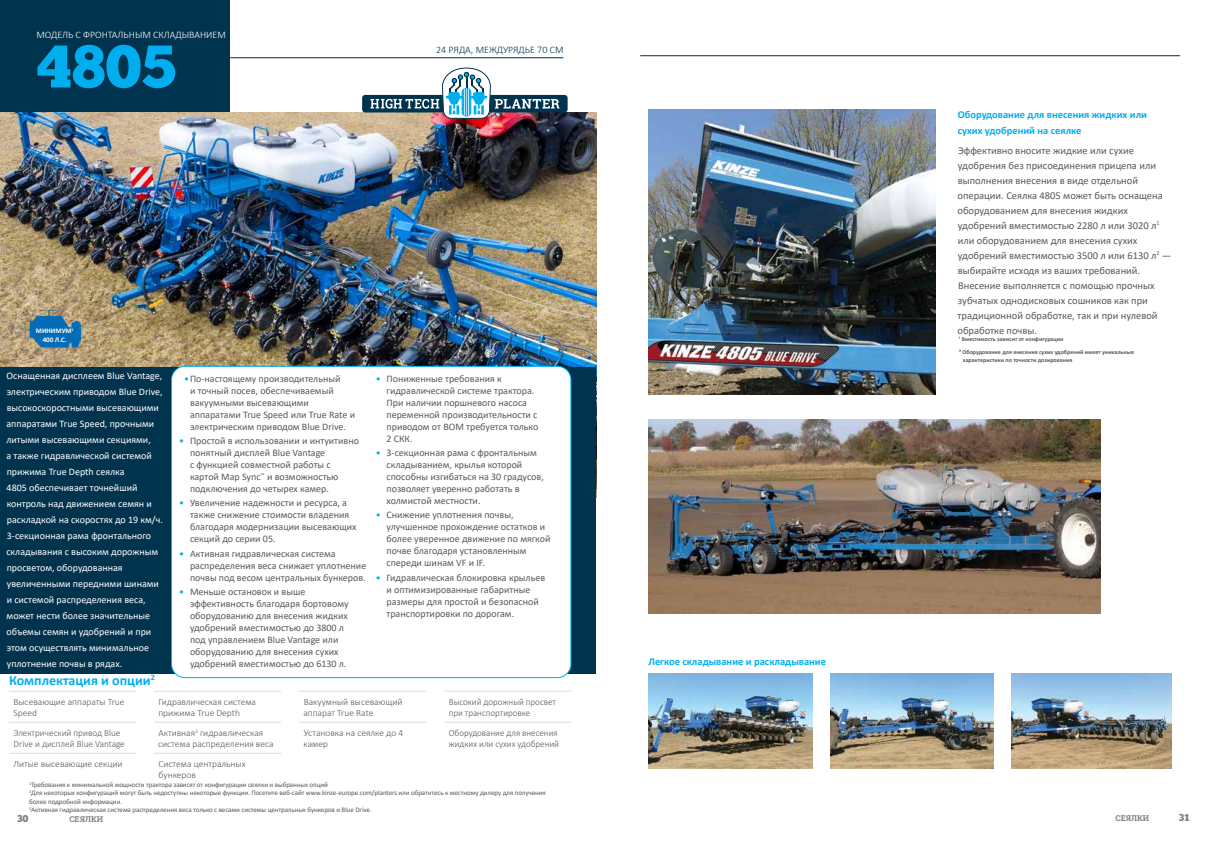
<style>
.page{position:relative;width:1208px;height:842px;background:#fff}
.page>*{position:absolute;margin:0;border:0;box-sizing:border-box;transform-origin:0 0}
.t1{font:60px "Chunk Five Ex";color:#00aeef}
.t2{font:700 14px "Calibri";color:#00aeef}
.t3{font:10.5px/15px "Calibri";color:#58595b}
.t4{font:700 10.5px/16.5px "Calibri";color:#00aeef}
.t5{font:10px/12px "Calibri";color:#58595b}
.t6{font:10px/16px "Calibri";color:#fff}
.t7{font:300 10px "Calibri";color:#fff}
.t8{font:300 10px "Calibri";color:#00334e}
.t9{font:10px "Chunk Five Ex";color:#808285}
.t10{font:300 9.5px/11px "Calibri";color:#58595b}
.t11{font:300 9.5px/11px "Calibri";color:#58595b;scale:.95 1}
.t12{font:700 8px "Roboto Slab";color:#808285}
.t13{font:7px/8.4px "Calibri";letter-spacing:-.01em;color:#58595b}
.t14{font:700 7px/9px "Calibri";color:#fff;text-align:center}
.t15{font:700 6px/12.5px "Calibri";color:#58595b}
.s1{color:#00aeef}
</style>
<div class="page">
<div style="left:0;top:0;width:230px;height:120px;background:#00334e"></div>
<img style="left:0;top:112px;width:596px;height:385px">
<hr style="left:29px;top:57px;width:534px;height:1px;background:#00334e">
<hr style="left:9px;top:691px;width:127px;height:1px;background:#dcddde">
<hr style="left:9px;top:722px;width:127px;height:1px;background:#dcddde">
<hr style="left:9px;top:753px;width:127px;height:1px;background:#dcddde">
<hr style="left:154px;top:691px;width:127px;height:1px;background:#dcddde">
<hr style="left:154px;top:722px;width:127px;height:1px;background:#dcddde">
<hr style="left:154px;top:753px;width:127px;height:1px;background:#dcddde">
<hr style="left:299px;top:691px;width:127px;height:1px;background:#dcddde">
<hr style="left:299px;top:722px;width:127px;height:1px;background:#dcddde">
<hr style="left:444px;top:691px;width:127px;height:1px;background:#dcddde">
<hr style="left:444px;top:722px;width:127px;height:1px;background:#dcddde">
<div style="left:0;top:367px;width:595px;height:307px;background:#00334e"></div>
<div style="left:171px;top:366px;width:400px;height:312px;background:#fff;border-radius:14px"></div>
<div style="left:171px;top:366px;width:400px;height:312px;border:1px solid #00aeef;border-radius:14px"></div>
<div style="left:362px;top:95px;width:205px;height:17px;background:#00334e;border-radius:3px"></div>
<svg style="left:370px;top:68px;width:189px;height:51px"></svg>
<img style="left:648px;top:110px;width:287px;height:284px">
<img style="left:648px;top:674px;width:164px;height:94px">
<img style="left:830px;top:674px;width:163px;height:94px">
<img style="left:1011px;top:674px;width:160px;height:94px">
<img style="left:648px;top:419px;width:452px;height:195px">
<img style="left:24px;top:300px;width:56px;height:56px">
<hr style="left:640px;top:55px;width:539px;height:1px;background:#00334e">
<p class="t7" style="left:36px;top:29px;width:191px">МОДЕЛЬ С ФРОНТАЛЬНЫМ СКЛАДЫВАНИЕМ</p>
<h1 class="t1" style="left:37px;top:21px;width:141px">4805</h1>
<p class="t8" style="left:436px;top:44px;width:129px">24 РЯДА, МЕЖДУРЯДЬЕ 70 СМ</p>
<p class="t14" style="left:36px;top:327px;width:39px">МИНИМУМ<sup>1<br></sup>400 Л.С.</p>
<p class="t6" style="left:6px;top:368px;width:158px">Оснащенная дисплеем Blue Vantage, электрическим приводом Blue Drive, высокоскоростными высевающими аппаратами True Speed, прочными литыми высевающими секциями,<br>а также гидравлической системой прижима True Depth сеялка<br>4805 обеспечивает точнейший контроль над движением семян и раскладкой на скоростях до 19 км/ч.<br>3-секционная рама фронтального складывания с высоким дорожным просветом, оборудованная увеличенными передними шинами и системой распределения веса, может нести более значительные объемы семян и удобрений и при этом осуществлять минимальное уплотнение почвы в рядах.</p>
<p class="t5" style="left:190px;top:372px;width:167px;text-indent:-6px"><span class="s1">•</span>По-настоящему производительный<br>и точный посев, обеспечиваемый вакуумными высевающими аппаратами True Speed или True Rate и электрическим приводом Blue Drive.</p>
<p class="t5" style="left:190px;top:434px;width:170px;text-indent:-11px"><span class="s1">•</span> Простой в использовании и интуитивно понятный дисплей Blue Vantage<br>с функцией совместной работы с картой Map Sync<sup>™</sup> и возможностью подключения до четырех камер.</p>
<p class="t5" style="left:190px;top:497px;width:168px;text-indent:-11px"><span class="s1">•</span> Увеличение надежности и ресурса, а также снижение стоимости владения благодаря модернизации высевающих секций до серии 05.</p>
<p class="t5" style="left:190px;top:547px;width:178px;text-indent:-11px"><span class="s1">•</span> Активная гидравлическая система распределения веса снижает уплотнение почвы под весом центральных бункеров.</p>
<p class="t5" style="left:190px;top:585px;width:160px;text-indent:-11px"><span class="s1">•</span> Меньше остановок и выше эффективность благодаря бортовому оборудованию для внесения жидких удобрений вместимостью до 3800 л под управлением Blue Vantage или оборудованию для внесения сухих удобрений вместимостью до 6130 л.</p>
<p class="t5" style="left:386px;top:372px;width:153px;text-indent:-11px"><span class="s1">•</span> Пониженные требования к гидравлической системе трактора.<br>При наличии поршневого насоса переменной производительности с приводом от ВОМ требуется только<br>2 СКК.</p>
<p class="t5" style="left:386px;top:446px;width:159px;text-indent:-11px"><span class="s1">•</span> 3-секционная рама с фронтальным складыванием, крылья которой способны изгибаться на 30 градусов, позволяет уверенно работать в холмистой местности.</p>
<p class="t5" style="left:386px;top:509px;width:165px;text-indent:-11px"><span class="s1">•</span> Снижение уплотнения почвы, улучшенное прохождение остатков и более уверенное движение по мягкой почве благодаря установленным спереди шинам VF и IF.</p>
<p class="t5" style="left:386px;top:571px;width:160px;text-indent:-11px"><span class="s1">•</span> Гидравлическая блокировка крыльев и оптимизированные габаритные размеры для простой и безопасной транспортировки по дорогам.</p>
<h2 class="t2" style="left:9px;top:670px;width:147px">Комплектация и опции<sup>2</sup></h2>
<p class="t10" style="left:13px;top:696px;width:113px">Высевающие аппараты True<br>Speed</p>
<p class="t10" style="left:13px;top:727px;width:113px">Электрический привод Blue<br>Drive и дисплей Blue Vantage</p>
<p class="t10" style="left:13px;top:758px;width:111px">Литые высевающие секции</p>
<p class="t10" style="left:158px;top:696px;width:99px">Гидравлическая система прижима True Depth</p>
<p class="t10" style="left:158px;top:727px;width:117px">Активная<sup>3</sup> гидравлическая система распределения веса</p>
<p class="t10" style="left:158px;top:758px;width:89px">Система центральных бункеров</p>
<p class="t10" style="left:303px;top:696px;width:100px">Вакуумный высевающий аппарат True Rate</p>
<p class="t10" style="left:303px;top:727px;width:101px">Установка на сеялке до 4 камер</p>
<p class="t11" style="left:448px;top:696px;width:114px">Высокий дорожный просвет при транспортировке</p>
<p class="t11" style="left:448px;top:727px;width:118px">Оборудование для внесения жидких или сухих удобрений</p>
<p class="t4" style="left:648px;top:653px;width:179px">Легкое складывание и раскладывание</p>
<p class="t4" style="left:957px;top:106px;width:191px">Оборудование для внесения жидких или сухих удобрений на сеялке</p>
<p class="t3" style="left:957px;top:143px;width:215px">Эффективно вносите жидкие или сухие удобрения без присоединения прицепа или выполнения внесения в виде отдельной операции. Сеялка 4805 может быть оснащена оборудованием для внесения жидких удобрений вместимостью 2280 л или 3020 л<sup>1 </sup>или оборудованием для внесения сухих удобрений вместимостью 3500 л или 6130 л<sup>2</sup> — выбирайте исходя из ваших требований.<br>Внесение выполняется с помощью прочных зубчатых однодисковых сошников как при традиционной обработке, так и при нулевой обработке почвы.</p>
<p class="t15" style="left:958px;top:333px;width:177px">1 Вместимость зависит от конфигурации<br>2 Оборудование для внесения сухих удобрений имеет уникальные</p>
<p class="t15" style="left:962px;top:354px;width:111px">характеристики по точности дозирования</p>
<p class="t13" style="left:29px;top:780px;width:518px"><sup>1</sup>Требования к минимальной мощности трактора зависят от конфигурации сеялки и выбранных опций<br><sup>2</sup>Для некоторых конфигураций могут быть недоступны некоторые функции. Посетите веб-сайт www.kinze-europe.com/planters или обратитесь к местному дилеру для получения более подробной информации.<br><sup>3</sup>Активная гидравлическая система распределения веса только с весами системы центральных бункеров и Blue Drive.</p>
<p class="t9" style="left:17px;top:811px;width:13px">30</p>
<p class="t12" style="left:69px;top:813px;width:35px">СЕЯЛКИ</p>
<p class="t12" style="left:1115px;top:813px;width:35px">СЕЯЛКИ</p>
<p class="t9" style="left:1178px;top:810px;width:12px">31</p>
</div>
